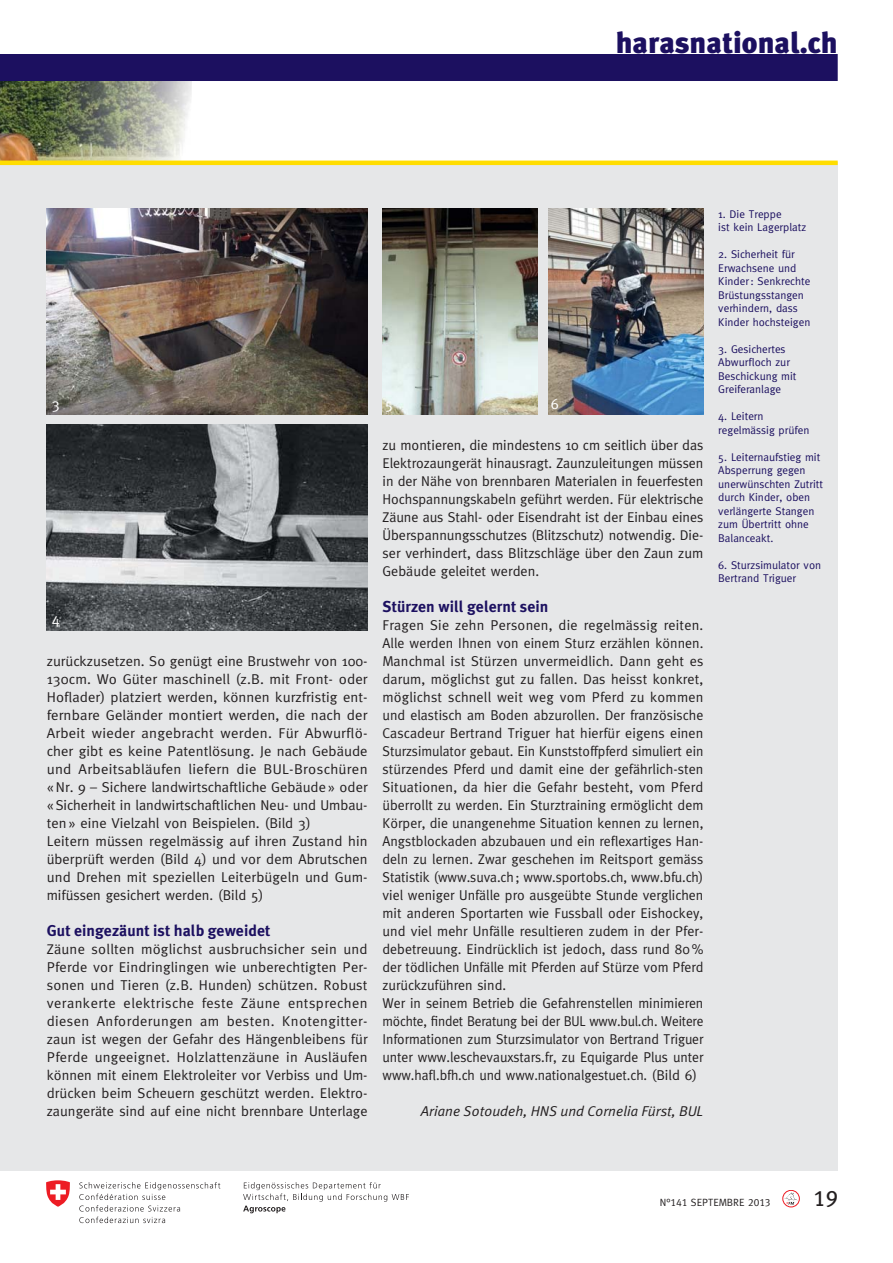
<style>
.page{position:relative;width:893px;height:1263px;background:#fff}
.page>*{position:absolute;margin:0;border:0;box-sizing:border-box;transform-origin:0 0}
.t1{font:900 29.7px "Meta Plus";color:#1c1060}
.t2{font:22.5px "Meta Plus Book Caps";color:#231f20}
.t3{font:700 15.75px "Meta Plus";color:#1c1060}
.t4{font:15px "Meta";color:#fff}
.t5{font:14.25px/18px "Meta";color:#231f20}
.t6{font:italic 14.25px "Meta Plus Normal";color:#231f20}
.t7{font:11.25px/13.5px "Meta";color:#1c1060}
.t8{font:10.5px "Meta Caps";color:#231f20}
</style>
<div class="page">
<svg style="left:243px;top:1182px;width:166px;height:31px"></svg>
<svg style="left:79px;top:1182px;width:141px;height:41px"></svg>
<svg style="left:46px;top:1180px;width:24px;height:27px"></svg>
<img style="left:0;top:81px;width:47px;height:80px">
<div style="left:0;top:162px;width:838px;height:1008px;background:#e6e7e8"></div>
<svg style="left:192px;top:160px;width:646px;height:1px"></svg>
<img style="left:47px;top:81px;width:145px;height:80px">
<hr style="left:0;top:161px;width:838px;height:4px;background:#fd0">
<div style="left:0;top:54px;width:838px;height:27px;background:#1c1060"></div>
<div style="left:783px;top:1190px;width:16px;height:17px;border:1px solid #ed1c24;border-radius:50%"></div>
<svg style="left:784px;top:1192px;width:14px;height:13px"></svg>
<img style="left:47px;top:209px;width:321px;height:205px">
<img style="left:47px;top:425px;width:321px;height:205px">
<img style="left:382px;top:209px;width:156px;height:205px">
<img style="left:548px;top:209px;width:155px;height:205px">
<h1 class="t1" style="left:616px;top:25px;width:223px">harasnational.ch</h1>
<p class="t4" style="left:52px;top:399px;width:10px">3</p>
<p class="t4" style="left:385px;top:399px;width:10px">5</p>
<p class="t4" style="left:551px;top:399px;width:10px">6</p>
<p class="t4" style="left:52px;top:613px;width:10px">4</p>
<p class="t5" style="left:47px;top:654px;width:322px">zurückzusetzen. So genügt eine Brustwehr von 100- 130cm. Wo Güter maschinell (z.B. mit Front- oder Hoflader) platziert werden, können kurzfristig ent&shy;fernbare Geländer montiert werden, die nach der Arbeit wieder angebracht werden. Für Abwurflö&shy;cher gibt es keine Patentlösung. Je nach Gebäude und Arbeitsabläufen liefern die BUL-Broschüren « Nr. 9 – Sichere landwirtschaftliche Gebäude » oder « Sicherheit in landwirtschaftlichen Neu- und Umbau&shy;ten » eine Vielzahl von Beispielen. (Bild 3)<br>Leitern müssen regelmässig auf ihren Zustand hin überprüft werden (Bild 4) und vor dem Abrutschen und Drehen mit speziellen Leiterbügeln und Gum&shy;mifüssen gesichert werden. (Bild 5)</p>
<p class="t3" style="left:47px;top:923px;width:225px">Gut eingezäunt ist halb geweidet</p>
<p class="t5" style="left:47px;top:942px;width:322px;text-align:justify">Zäune sollten möglichst ausbruchsicher sein und Pferde vor Eindringlingen wie unberechtigten Per&shy;sonen und Tieren (z.B. Hunden) schützen. Robust verankerte elektrische feste Zäune entsprechen diesen Anforderungen am besten. Knotengitter&shy;zaun ist wegen der Gefahr des Hängenbleibens für Pferde ungeeignet. Holzlattenzäune in Ausläufen können mit einem Elektroleiter vor Verbiss und Um&shy;drücken beim Scheuern geschützt werden. Elektro&shy;zaungeräte sind auf eine nicht brennbare Unterlage</p>
<p class="t5" style="left:382px;top:438px;width:322px;text-align:justify">zu montieren, die mindestens 10 cm seitlich über das Elektrozaungerät hinausragt. Zaunzuleitungen müssen in der Nähe von brennbaren Materialen in feuerfesten Hochspannungskabeln geführt werden. Für elektrische Zäune aus Stahl- oder Eisendraht ist der Einbau eines Überspannungsschutzes (Blitzschutz) notwendig. Die&shy;ser verhindert, dass Blitzschläge über den Zaun zum Gebäude geleitet werden.</p>
<p class="t3" style="left:382px;top:599px;width:167px">Stürzen will gelernt sein</p>
<p class="t5" style="left:382px;top:618px;width:322px">Fragen Sie zehn Personen, die regelmässig reiten.<br>Alle werden Ihnen von einem Sturz erzählen können.<br>Manchmal ist Stürzen unvermeidlich. Dann geht es darum, möglichst gut zu fallen. Das heisst konkret, möglichst schnell weit weg vom Pferd zu kommen und elastisch am Boden abzurollen. Der französische Cascadeur Bertrand Triguer hat hierfür eigens einen Sturzsimulator gebaut. Ein Kunststoffpferd simuliert ein stürzendes Pferd und damit eine der gefährlich-sten Situationen, da hier die Gefahr besteht, vom Pferd überrollt zu werden. Ein Sturztraining ermöglicht dem Körper, die unangenehme Situation kennen zu lernen, Angstblockaden abzubauen und ein reflexartiges Han&shy;deln zu lernen. Zwar geschehen im Reitsport gemäss Statistik (www.suva.ch ; www.sportobs.ch, www.bfu.ch) viel weniger Unfälle pro ausgeübte Stunde verglichen mit anderen Sportarten wie Fussball oder Eishockey, und viel mehr Unfälle resultieren zudem in der Pfer&shy;debetreuung. Eindrücklich ist jedoch, dass rund 80 % der tödlichen Unfälle mit Pferden auf Stürze vom Pferd zurückzuführen sind.<br>Wer in seinem Betrieb die Gefahrenstellen minimieren möchte, findet Beratung bei der BUL www.bul.ch. Weitere Informationen zum Sturzsimulator von Bertrand Triguer unter www.leschevauxstars.fr, zu Equigarde Plus unter www.hafl.bfh.ch und www.nationalgestuet.ch. (Bild 6)</p>
<p class="t6" style="left:421px;top:1104px;width:284px">Ariane Sotoudeh, HNS und Cornelia Fürst, BUL</p>
<p class="t7" style="left:718px;top:208px;width:90px">1. Die Treppe<br>ist kein Lagerplatz</p>
<p class="t7" style="left:718px;top:249px;width:94px">2. Sicherheit für<br>Erwachsene und<br>Kinder : Senkrechte<br>Brüstungsstangen verhindern, dass<br>Kinder hochsteigen</p>
<p class="t7" style="left:718px;top:343px;width:80px">3. Gesichertes<br>Abwurfloch zur<br>Beschickung mit<br>Greiferanlage</p>
<p class="t7" style="left:718px;top:411px;width:93px">4. Leitern regelmässig prüfen</p>
<p class="t7" style="left:718px;top:451px;width:106px">5. Leiternaufstieg mit<br>Absperrung gegen unerwünschten Zutritt durch Kinder, oben verlängerte Stangen zum Übertritt ohne<br>Balanceakt.</p>
<p class="t7" style="left:718px;top:559px;width:104px">6. Sturzsimulator von<br>Bertrand Triguer</p>
<p class="t8" style="left:660px;top:1196px;width:112px">N°141 SEPTEMBRE 2013</p>
<h2 class="t2" style="left:814px;top:1185px;width:26px">19</h2>
</div>
